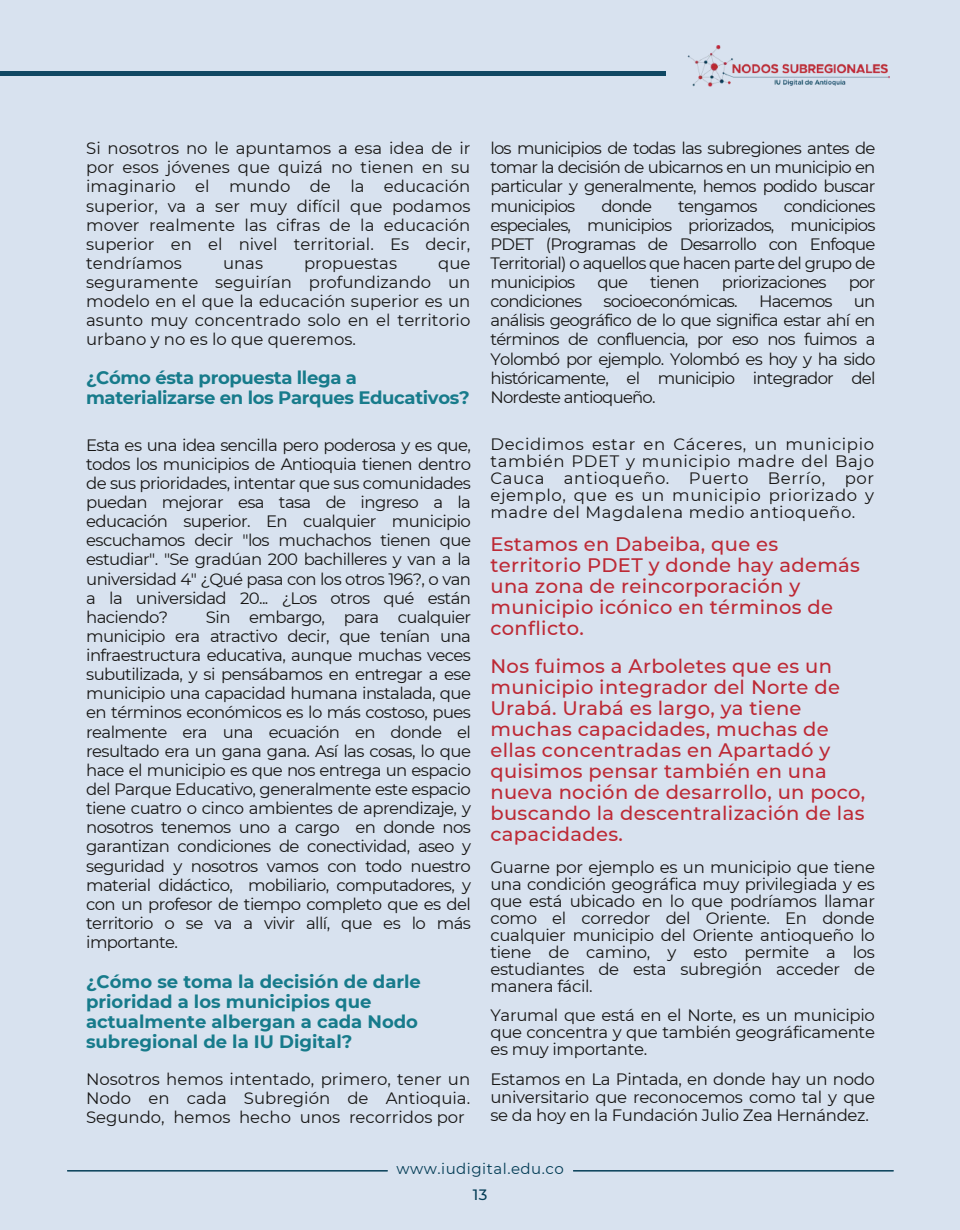
<style>
.page{position:relative;width:960px;height:1230px;background:#d8e2ef}
.page>*{position:absolute;margin:0;border:0;box-sizing:border-box;transform-origin:0 0}
.t1{font:500 19.5px/21px "Montserrat";letter-spacing:.015em;color:#bd2935}
.t2{font:700 18px/20.2px "Montserrat";color:#177b8b}
.t3{font:700 18px/20.2px "Montserrat";letter-spacing:-.02em;color:#177b8b}
.t4{font:16.5px/19.2px "Montserrat";letter-spacing:-.02em;color:#171615;text-align:justify}
.t5{font:16.5px "Montserrat";letter-spacing:-.05em;color:#171615}
.t6{font:16.5px "Montserrat";color:#171615}
.t7{font:15px "Montserrat";letter-spacing:.035em;color:#043d56}
.t8{font:500 15px "Montserrat";color:#043d56}
</style>
<div class="page">
<hr style="left:67px;top:1170px;width:321px;height:1px;background:#043d56">
<hr style="left:573px;top:1170px;width:321px;height:1px;background:#043d56">
<img style="left:687px;top:45px;width:203px;height:42px">
<hr style="left:0;top:72px;width:665px;height:3px;background:#104863">
<p class="t4" style="left:86px;top:139px;width:386px">Si nosotros no le apuntamos a esa idea de ir por esos jóvenes que quizá no tienen en su imaginario el mundo de la educación superior, va a ser muy difícil que podamos mover realmente las cifras de la educación superior en el nivel territorial. Es decir, tendríamos</p>
<p class="t4" style="left:490px;top:139px;width:386px">los municipios de todas las subregiones antes de tomar la decisión de ubicarnos en un municipio en particular y generalmente, hemos podido buscar municipios</p>
<p class="t4" style="left:490px;top:196px;width:386px;text-indent:293px">condiciones especiales, municipios priorizados, municipios PDET (Programas de Desarrollo con Enfoque Territorial) o aquellos que hacen parte del grupo de municipios</p>
<p class="t4" style="left:601px;top:196px;width:52px">donde</p>
<p class="t5" style="left:678px;top:196px;width:81px">tengamos</p>
<p class="t4" style="left:223px;top:253px;width:42px">unas</p>
<p class="t6" style="left:304px;top:253px;width:94px">propuestas</p>
<p class="t4" style="left:86px;top:253px;width:386px;text-indent:352px">que seguramente seguirían profundizando un modelo en el que la educación superior es un asunto muy concentrado solo en el territorio urbano y no es lo que queremos.</p>
<p class="t4" style="left:597px;top:272px;width:32px">que</p>
<p class="t4" style="left:650px;top:272px;width:51px">tienen</p>
<p class="t5" style="left:722px;top:272px;width:106px">priorizaciones</p>
<p class="t4" style="left:849px;top:272px;width:28px">por</p>
<p class="t5" style="left:490px;top:291px;width:93px">condiciones</p>
<p class="t5" style="left:603px;top:291px;width:136px">socioeconómicas.</p>
<p class="t5" style="left:759px;top:291px;width:75px">Hacemos</p>
<p class="t4" style="left:490px;top:292px;width:386px;text-indent:363px">un análisis geográfico de lo que significa estar ahí en términos de confluencia, por eso nos fuimos a Yolombó por ejemplo. Yolombó es hoy y ha sido históricamente, el municipio integrador del Nordeste antioqueño.</p>
<p class="t3" style="left:86px;top:367px;width:385px">¿Cómo ésta propuesta llega a materializarse en los Parques Educativos?</p>
<p class="t4" style="left:86px;top:435px;width:386px">Esta es una idea sencilla pero poderosa y es que, todos los municipios de Antioquia tienen dentro de sus prioridades, intentar que sus comunidades puedan mejorar esa tasa de ingreso a la educación superior. En cualquier municipio escuchamos decir "los muchachos tienen que estudiar". "Se gradúan 200 bachilleres y van a la universidad 4" ¿Qué pasa con los otros 196?, o van a la universidad 20... ¿Los otros qué están haciendo?</p>
<p class="t4" style="left:490px;top:436px;width:385px;line-height:17px">Decidimos estar en Cáceres, un municipio también PDET y municipio madre del Bajo Cauca antioqueño. Puerto Berrío, por ejemplo, que es un municipio priorizado y madre del Magdalena medio antioqueño.</p>
<p class="t1" style="left:490px;top:534px;width:371px">Estamos en Dabeiba, que es territorio PDET y donde hay además una zona de reincorporación y municipio icónico en términos de conflicto.</p>
<p class="t1" style="left:490px;top:656px;width:376px">Nos fuimos a Arboletes que es un municipio integrador del Norte de<br>Urabá. Urabá es largo, ya tiene muchas capacidades, muchas de ellas concentradas en Apartadó y quisimos pensar también en una nueva noción de desarrollo, un poco, buscando la descentralización de las capacidades.</p>
<p class="t4" style="left:490px;top:859px;width:386px;line-height:17px">Guarne por ejemplo es un municipio que tiene una condición geográfica muy privilegiada y es que está ubicado en lo que podríamos llamar como el corredor del Oriente. En donde cualquier municipio del Oriente antioqueño lo tiene de camino, y esto permite a los estudiantes de esta subregión acceder de manera fácil.</p>
<p class="t4" style="left:490px;top:1007px;width:386px;line-height:17px">Yarumal que está en el Norte, es un municipio que concentra y que también geográficamente es muy importante.</p>
<p class="t4" style="left:490px;top:1070px;width:386px;line-height:18px">Estamos en La Pintada, en donde hay un nodo universitario que reconocemos como tal y que se da hoy en la Fundación Julio Zea Hernández.</p>
<p class="t4" style="left:86px;top:607px;width:386px;text-indent:120px">Sin embargo, para cualquier municipio era atractivo decir, que tenían una infraestructura educativa, aunque muchas veces subutilizada, y si pensábamos en entregar a ese municipio una capacidad humana instalada, que en términos económicos es lo más costoso, pues realmente era una ecuación en donde el resultado era un gana gana. Así las cosas, lo que hace el municipio es que nos entrega un espacio del Parque Educativo, generalmente este espacio tiene cuatro o cinco ambientes de aprendizaje, y nosotros tenemos uno a cargo en donde nos garantizan condiciones de conectividad, aseo y seguridad y nosotros vamos con todo nuestro material didáctico, mobiliario, computadores, y con un profesor de tiempo completo que es del territorio o se va a vivir allí, que es lo más importante.</p>
<p class="t2" style="left:86px;top:971px;width:336px">¿Cómo se toma la decisión de darle prioridad a los municipios que actualmente albergan a cada Nodo subregional de la IU Digital?</p>
<p class="t4" style="left:86px;top:1069px;width:386px">Nosotros hemos intentado, primero, tener un Nodo en cada Subregión de Antioquia.<br>Segundo, hemos hecho unos recorridos por</p>
<p class="t7" style="left:396px;top:1159px;width:169px">www.iudigital.edu.co</p>
<p class="t8" style="left:473px;top:1185px;width:16px">13</p>
</div>
